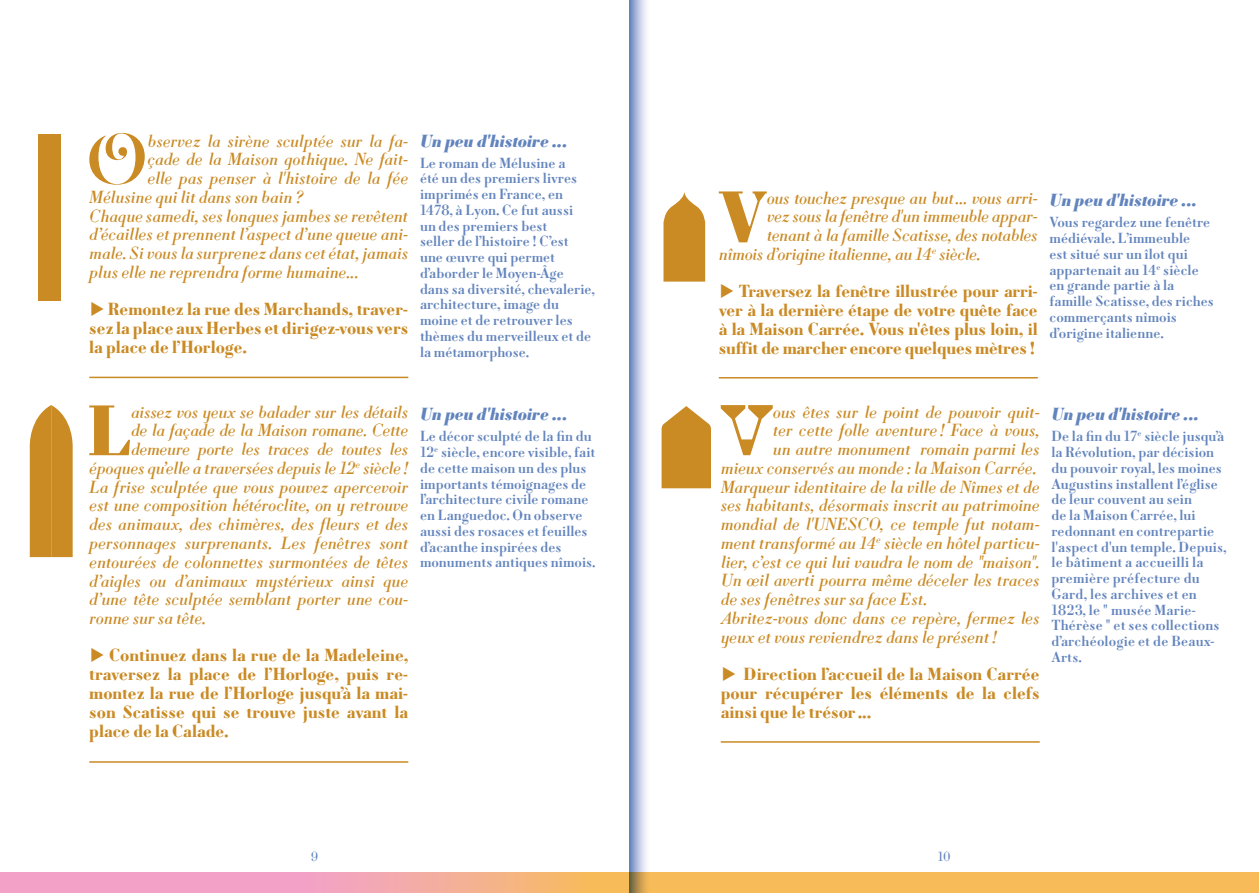
<style>
.page{position:relative;width:1259px;height:893px;background:#fff}
.page>*{position:absolute;margin:0;border:0;box-sizing:border-box;transform-origin:0 0}
.t1{font:900 73.2px "Louvette Deck";color:#ca8a24}
.t2{font:71.55px "Pareto Triangular";color:#ca8a24}
.t3{font:700 71.55px "Sigurd";color:#ca8a24}
.t4{font:italic 18px "Louvette Deck";letter-spacing:-.01em;color:#ca8a24}
.t5{font:700 18px/18.8px "Louvette Deck";letter-spacing:-.005em;color:#ca8a24;text-align:justify}
.t6{font:italic 900 18px "Louvette Deck";letter-spacing:-.015em;color:#6284bd}
.t7{font:600 15px/15.8px "Louvette Deck";color:#6284bd}
.t8{font:13.5px "Louvette Deck";color:#6284bd}
.s1{font-family:"Sigurd";font-size:21px}
</style>
<div class="page">
<div style="left:38px;top:134px;width:22px;height:167px;background:#ca8a24"></div>
<svg style="left:661px;top:406px;width:50px;height:82px;background:#d09940"></svg>
<svg style="left:29px;top:405px;width:44px;height:152px;background:#cf963a"></svg>
<svg style="left:663px;top:192px;width:42px;height:90px;background:#d29d47"></svg>
<svg style="left:0;top:872px;width:1259px;height:21px;background:#f5b182"></svg>
<hr style="left:89px;top:377px;width:319px;height:1px;background:#ca8a24">
<hr style="left:719px;top:377px;width:318px;height:1px;background:#ca8a24">
<hr style="left:721px;top:741px;width:318px;height:2px;background:#ca8a24">
<hr style="left:89px;top:761px;width:319px;height:2px;background:#ca8a24">
<div style="left:629px;top:0;width:22px;height:893px;background:linear-gradient(to right,#738ac0,#fff)"></div>
<h2 class="t3" style="left:86px;top:107px;width:63px">O</h2>
<p class="t4" style="left:148px;top:130px;width:262px">bservez la sirène sculptée sur la fa-</p>
<p class="t4" style="left:148px;top:149px;width:262px">çade de la Maison gothique. Ne fait-</p>
<p class="t4" style="left:148px;top:168px;width:262px">elle pas penser à l'histoire de la fée</p>
<p class="t4" style="left:89px;top:187px;width:215px">Mélusine qui lit dans son bain ?</p>
<p class="t4" style="left:89px;top:205px;width:320px">Chaque samedi, ses longues jambes se revêtent</p>
<p class="t4" style="left:89px;top:224px;width:320px">d’écailles et prennent l’aspect d’une queue ani-</p>
<p class="t4" style="left:89px;top:243px;width:320px">male. Si vous la surprenez dans cet état, jamais</p>
<p class="t4" style="left:89px;top:262px;width:271px">plus elle ne reprendra forme humaine...</p>
<p class="t5" style="left:89px;top:301px;width:320px"><span class="s1">▶</span> Remontez la rue des Marchands, traver&shy;sez la place aux Herbes et dirigez-vous vers la place de l’Horloge.</p>
<p class="t6" style="left:420px;top:130px;width:149px">Un peu d'histoire ...</p>
<p class="t7" style="left:420px;top:155px;width:177px">Le roman de Mélusine a<br>été un des premiers livres imprimés en France, en<br>1478, à Lyon. Ce fut aussi<br>un des premiers best<br>seller de l’histoire ! C’est une œuvre qui permet d’aborder le Moyen-Âge dans sa diversité, chevalerie, architecture, image du moine et de retrouver les thèmes du merveilleux et de la métamorphose.</p>
<h1 class="t1" style="left:88px;top:389px;width:45px">L</h1>
<p class="t4" style="left:131px;top:401px;width:279px">aissez vos yeux se balader sur les détails</p>
<p class="t4" style="left:131px;top:420px;width:279px">de la façade de la Maison romane. Cette</p>
<p class="t4" style="left:131px;top:439px;width:279px">demeure porte les traces de toutes les</p>
<p class="t4" style="left:89px;top:458px;width:320px">époques qu’elle a traversées depuis le 12<sup>e</sup> siècle !</p>
<p class="t4" style="left:89px;top:476px;width:320px">La frise sculptée que vous pouvez apercevoir</p>
<p class="t4" style="left:89px;top:495px;width:320px">est une composition hétéroclite, on y retrouve</p>
<p class="t4" style="left:89px;top:514px;width:320px">des animaux, des chimères, des fleurs et des</p>
<p class="t4" style="left:89px;top:533px;width:320px">personnages surprenants. Les fenêtres sont</p>
<p class="t4" style="left:89px;top:551px;width:320px">entourées de colonnettes surmontées de têtes</p>
<p class="t4" style="left:89px;top:570px;width:320px">d’aigles ou d’animaux mystérieux ainsi que</p>
<p class="t4" style="left:89px;top:589px;width:320px">d’une tête sculptée semblant porter une cou-</p>
<p class="t4" style="left:89px;top:608px;width:118px">ronne sur sa tête.</p>
<p class="t5" style="left:89px;top:647px;width:321px"><span class="s1">▶</span> Continuez dans la rue de la Madeleine, traversez la place de l’Horloge, puis re&shy;montez la rue de l’Horloge jusqu’à la mai&shy;son Scatisse qui se trouve juste avant la place de la Calade.</p>
<p class="t6" style="left:420px;top:404px;width:149px">Un peu d'histoire ...</p>
<p class="t7" style="left:420px;top:429px;width:177px">Le décor sculpté de la fin du<br>12<sup>e</sup> siècle, encore visible, fait de cette maison un des plus importants témoignages de l’architecture civile romane en Languedoc. On observe aussi des rosaces et feuilles d’acanthe inspirées des monuments antiques nîmois.</p>
<h1 class="t1" style="left:718px;top:175px;width:51px">V</h1>
<p class="t4" style="left:766px;top:187px;width:273px">ous touchez presque au but ... vous arri-</p>
<p class="t4" style="left:766px;top:206px;width:273px">vez sous la fenêtre d'un immeuble appar-</p>
<p class="t4" style="left:766px;top:225px;width:273px">tenant à la famille Scatisse, des notables</p>
<p class="t4" style="left:719px;top:244px;width:263px">nîmois d’origine italienne, au 14<sup>e</sup> siècle.</p>
<p class="t5" style="left:719px;top:283px;width:320px"><span class="s1">▶</span> Traversez la fenêtre illustrée pour arri&shy;ver à la dernière étape de votre quête face à la Maison Carrée. Vous n'êtes plus loin, il suffit de marcher encore quelques mètres !</p>
<p class="t6" style="left:1049px;top:190px;width:149px">Un peu d'histoire ...</p>
<p class="t7" style="left:1049px;top:215px;width:166px">Vous regardez une fenêtre médiévale. L’immeuble<br>est situé sur un îlot qui appartenait au 14<sup>e</sup> siècle en grande partie à la famille Scatisse, des riches commerçants nîmois d’origine italienne.</p>
<h2 class="t2" style="left:720px;top:377px;width:54px">V</h2>
<p class="t4" style="left:773px;top:401px;width:268px">ous êtes sur le point de pouvoir quit-</p>
<p class="t4" style="left:773px;top:420px;width:268px">ter cette folle aventure ! Face à vous,</p>
<p class="t4" style="left:773px;top:439px;width:268px">un autre monument romain parmi les</p>
<p class="t4" style="left:721px;top:458px;width:318px">mieux conservés au monde : la Maison Carrée.</p>
<p class="t4" style="left:721px;top:476px;width:320px">Marqueur identitaire de la ville de Nîmes et de</p>
<p class="t4" style="left:721px;top:495px;width:320px">ses habitants, désormais inscrit au patrimoine</p>
<p class="t4" style="left:721px;top:514px;width:320px">mondial de l'UNESCO, ce temple fut notam-</p>
<p class="t4" style="left:721px;top:533px;width:320px">ment transformé au 14<sup>e</sup> siècle en hôtel particu-</p>
<p class="t4" style="left:721px;top:551px;width:321px">lier, c’est ce qui lui vaudra le nom de "maison".</p>
<p class="t4" style="left:721px;top:570px;width:320px">Un œil averti pourra même déceler les traces</p>
<p class="t4" style="left:721px;top:589px;width:208px">de ses fenêtres sur sa face Est.</p>
<p class="t4" style="left:721px;top:608px;width:320px">Abritez-vous donc dans ce repère, fermez les</p>
<p class="t4" style="left:721px;top:626px;width:277px">yeux et vous reviendrez dans le présent !</p>
<p class="t5" style="left:721px;top:665px;width:320px"><span class="s1">▶</span> Direction l’accueil de la Maison Carrée pour récupérer les éléments de la clefs ainsi que le trésor ...</p>
<p class="t6" style="left:1051px;top:404px;width:149px">Un peu d'histoire ...</p>
<p class="t7" style="left:1051px;top:429px;width:177px">De la fin du 17<sup>e</sup> siècle jusqu’à la Révolution, par décision du pouvoir royal, les moines<br>Augustins installent l’église de leur couvent au sein<br>de la Maison Carrée, lui redonnant en contrepartie l'aspect d'un temple. Depuis, le bâtiment a accueilli la première préfecture du<br>Gard, les archives et en<br>1823, le " musée Marie-<br>Thérèse " et ses collections d’archéologie et de Beaux-<br>Arts.</p>
<p class="t8" style="left:311px;top:849px;width:9px">9</p>
<p class="t8" style="left:937px;top:849px;width:15px">10</p>
</div>
